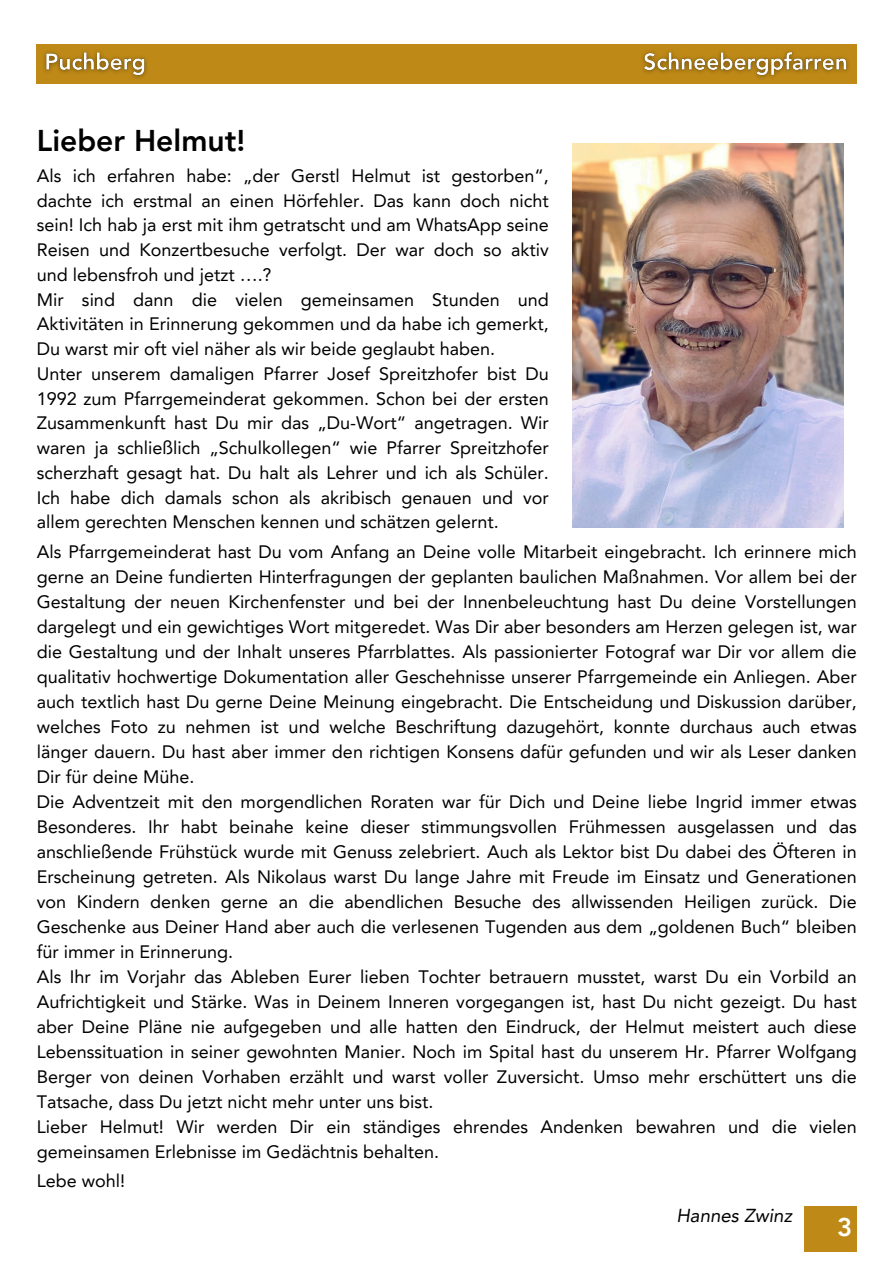
<style>
.page{position:relative;width:894px;height:1264px;background:#fff}
.page>*{position:absolute;margin:0;border:0;box-sizing:border-box;transform-origin:0 0}
.t1{font:800 30px "Avenir LT Pro";color:#000}
.t2{font:800 25.5px "Avenir LT Pro";color:#fff}
.t3{font:italic 18.75px "Avenir LT Pro";color:#000}
.t4{font:18px/25px "Avenir LT Pro";color:#000;text-align:justify}
</style>
<div class="page">
<div style="left:804px;top:1206px;width:52px;height:45px;background:#be8916"></div>
<div style="left:37px;top:44px;width:819px;height:40px;background:#be8916"></div>
<img style="left:642px;top:51px;width:207px;height:27px">
<img style="left:44px;top:52px;width:103px;height:26px">
<img style="left:572px;top:144px;width:271px;height:383px">
<p class="t1" style="left:37px;top:129px;width:210px">Lieber Helmut!</p>
<p class="t4" style="left:37px;top:165px;width:513px">Als ich erfahren habe: „der Gerstl Helmut ist gestorben“, dachte ich erstmal an einen Hörfehler. Das kann doch nicht sein! Ich hab ja erst mit ihm getratscht und am WhatsApp seine Reisen und Konzertbesuche verfolgt. Der war doch so aktiv und lebensfroh und jetzt ….?</p>
<p class="t4" style="left:37px;top:288px;width:513px">Mir sind dann die vielen gemeinsamen Stunden und Aktivitäten in Erinnerung gekommen und da habe ich gemerkt, Du warst mir oft viel näher als wir beide geglaubt haben.</p>
<p class="t4" style="left:37px;top:363px;width:513px">Unter unserem damaligen Pfarrer Josef Spreitzhofer bist Du 1992 zum Pfarrgemeinderat gekommen. Schon bei der ersten Zusammenkunft hast Du mir das „Du-Wort“ angetragen. Wir waren ja schließlich „Schulkollegen“ wie Pfarrer Spreitzhofer scherzhaft gesagt hat. Du halt als Lehrer und ich als Schüler.<br>Ich habe dich damals schon als akribisch genauen und vor allem gerechten Menschen kennen und schätzen gelernt.</p>
<p class="t4" style="left:37px;top:540px;width:821px">Als Pfarrgemeinderat hast Du vom Anfang an Deine volle Mitarbeit eingebracht. Ich erinnere mich gerne an Deine fundierten Hinterfragungen der geplanten baulichen Maßnahmen. Vor allem bei der Gestaltung der neuen Kirchenfenster und bei der Innenbeleuchtung hast Du deine Vorstellungen dargelegt und ein gewichtiges Wort mitgeredet. Was Dir aber besonders am Herzen gelegen ist, war die Gestaltung und der Inhalt unseres Pfarrblattes. Als passionierter Fotograf war Dir vor allem die qualitativ hochwertige Dokumentation aller Geschehnisse unserer Pfarrgemeinde ein Anliegen. Aber auch textlich hast Du gerne Deine Meinung eingebracht. Die Entscheidung und Diskussion darüber, welches Foto zu nehmen ist und welche Beschriftung dazugehört, konnte durchaus auch etwas länger dauern. Du hast aber immer den richtigen Konsens dafür gefunden und wir als Leser danken Dir für deine Mühe.</p>
<p class="t4" style="left:37px;top:790px;width:821px">Die Adventzeit mit den morgendlichen Roraten war für Dich und Deine liebe Ingrid immer etwas Besonderes. Ihr habt beinahe keine dieser stimmungsvollen Frühmessen ausgelassen und das anschließende Frühstück wurde mit Genuss zelebriert. Auch als Lektor bist Du dabei des Öfteren in Erscheinung getreten. Als Nikolaus warst Du lange Jahre mit Freude im Einsatz und Generationen von Kindern denken gerne an die abendlichen Besuche des allwissenden Heiligen zurück. Die Geschenke aus Deiner Hand aber auch die verlesenen Tugenden aus dem „goldenen Buch“ bleiben für immer in Erinnerung.</p>
<p class="t4" style="left:37px;top:965px;width:821px">Als Ihr im Vorjahr das Ableben Eurer lieben Tochter betrauern musstet, warst Du ein Vorbild an Aufrichtigkeit und Stärke. Was in Deinem Inneren vorgegangen ist, hast Du nicht gezeigt. Du hast aber Deine Pläne nie aufgegeben und alle hatten den Eindruck, der Helmut meistert auch diese Lebenssituation in seiner gewohnten Manier. Noch im Spital hast du unserem Hr. Pfarrer Wolfgang Berger von deinen Vorhaben erzählt und warst voller Zuversicht. Umso mehr erschüttert uns die Tatsache, dass Du jetzt nicht mehr unter uns bist.</p>
<p class="t4" style="left:37px;top:1115px;width:821px">Lieber Helmut! Wir werden Dir ein ständiges ehrendes Andenken bewahren und die vielen gemeinsamen Erlebnisse im Gedächtnis behalten.</p>
<p class="t4" style="left:37px;top:1169px;width:90px">Lebe wohl!</p>
<p class="t3" style="left:676px;top:1207px;width:117px">Hannes Zwinz</p>
<p class="t2" style="left:837px;top:1216px;width:17px">3</p>
</div>
